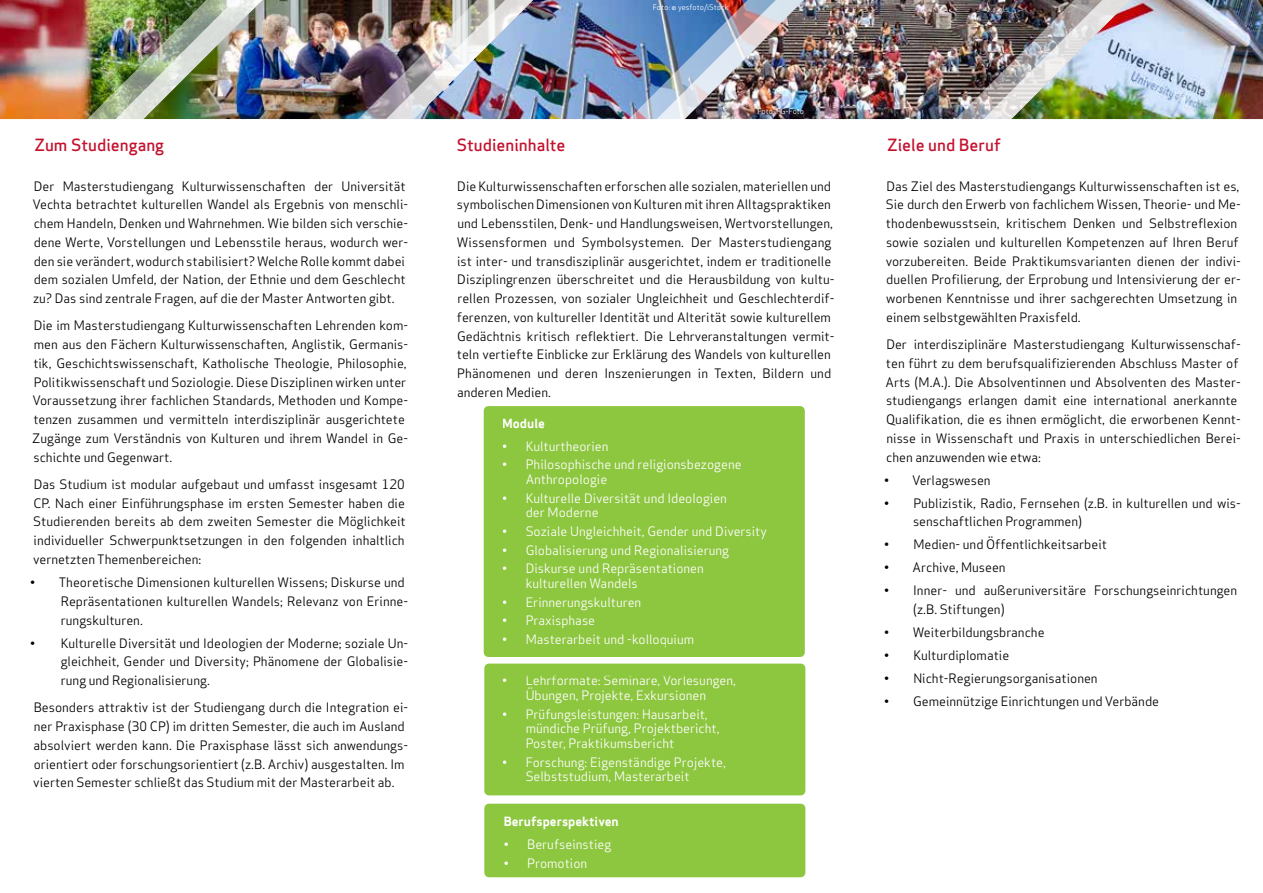
<style>
.page{position:relative;width:1263px;height:893px;background:#fff}
.page>*{position:absolute;margin:0;border:0;box-sizing:border-box;transform-origin:0 0}
.t1{font:500 16.5px "Apex Sans";color:#c4122f}
.t2{font:12.75px/18.8px "Apex Sans";color:#000}
.t3{font:12.75px/14.5px "Apex Sans";color:#fff}
.t4{font:700 12.75px "Apex Sans";color:#fff}
.t5{font:7.5px "Apex Sans";color:#fff}
</style>
<div class="page">
<img style="left:0;top:0;width:79px;height:119px">
<img style="left:275px;top:0;width:75px;height:119px">
<img style="left:546px;top:0;width:74px;height:119px">
<img style="left:816px;top:0;width:131px;height:119px">
<img style="left:1143px;top:0;width:120px;height:119px">
<div style="left:484px;top:406px;width:321px;height:251px;background:#8dc63f"></div>
<div style="left:484px;top:804px;width:321px;height:73px;background:#8dc63f"></div>
<div style="left:484px;top:664px;width:321px;height:131px;background:#8dc63f"></div>
<img style="left:79px;top:0;width:196px;height:120px">
<img style="left:350px;top:0;width:196px;height:120px">
<img style="left:620px;top:0;width:196px;height:120px">
<img style="left:947px;top:0;width:196px;height:120px">
<p class="t1" style="left:34px;top:130px;width:131px">Zum Studiengang</p>
<p class="t2" style="left:33px;top:175px;width:377px">Der Masterstudiengang Kulturwissenschaften der Universität Vechta betrachtet kulturellen Wandel als Ergebnis von menschli&shy;chem Handeln, Denken und Wahrnehmen. Wie bilden sich verschie&shy;dene Werte, Vorstellungen und Lebensstile heraus, wodurch wer&shy;den sie verändert, wodurch stabilisiert? Welche Rolle kommt dabei dem sozialen Umfeld, der Nation, der Ethnie und dem Geschlecht zu? Das sind zentrale Fragen, auf die der Master Antworten gibt.</p>
<p class="t2" style="left:32px;top:315px;width:377px">Die im Masterstudiengang Kulturwissenschaften Lehrenden kom&shy;men aus den Fächern Kulturwissenschaften, Anglistik, Germanis&shy;tik, Geschichtswissenschaft, Katholische Theologie, Philosophie, Politikwissenschaft und Soziologie. Diese Disziplinen wirken unter Voraussetzung ihrer fachlichen Standards, Methoden und Kompe&shy;tenzen zusammen und vermitteln interdisziplinär ausgerichtete Zugänge zum Verständnis von Kulturen und ihrem Wandel in Ge&shy;schichte und Gegenwart.</p>
<p class="t2" style="left:33px;top:474px;width:374px;text-align:justify">Das Studium ist modular aufgebaut und umfasst insgesamt 120<br>CP. Nach einer Einführungsphase im ersten Semester haben die Studierenden bereits ab dem zweiten Semester die Möglichkeit individueller Schwerpunktsetzungen in den folgenden inhaltlich vernetzten Themenbereichen:</p>
<p class="t2" style="left:61px;top:572px;width:349px;text-indent:-31px">• Theoretische Dimensionen kulturellen Wissens; Diskurse und<br>Repräsentationen kulturellen Wandels; Relevanz von Erinne&shy;rungskulturen.</p>
<p class="t2" style="left:61px;top:632px;width:349px;text-align:justify;text-indent:-31px">• Kulturelle Diversität und Ideologien der Moderne; soziale Un&shy;gleichheit, Gender und Diversity; Phänomene der Globalisie&shy;rung und Regionalisierung.</p>
<p class="t2" style="left:33px;top:697px;width:376px">Besonders attraktiv ist der Studiengang durch die Integration ei&shy;ner Praxisphase (30 CP) im dritten Semester, die auch im Ausland absolviert werden kann. Die Praxisphase lässt sich anwendungs&shy;orientiert oder forschungsorientiert (z.B. Archiv) ausgestalten. Im vierten Semester schließt das Studium mit der Masterarbeit ab.</p>
<p class="t5" style="left:653px;top:1px;width:78px">Foto: © yesfoto/iStock</p>
<p class="t5" style="left:757px;top:105px;width:48px">Foto: FG-Foto</p>
<p class="t1" style="left:457px;top:130px;width:110px">Studieninhalte</p>
<p class="t2" style="left:457px;top:175px;width:379px">Die Kulturwissenschaften erforschen alle sozialen, materiellen und symbolischen Dimensionen von Kulturen mit ihren Alltagspraktiken und Lebensstilen, Denk- und Handlungsweisen, Wertvorstellungen, Wissensformen und Symbolsystemen. Der Masterstudiengang ist inter- und transdisziplinär ausgerichtet, indem er traditionelle Disziplingrenzen überschreitet und die Herausbildung von kultu&shy;rellen Prozessen, von sozialer Ungleichheit und Geschlechterdif&shy;ferenzen, von kultureller Identität und Alterität sowie kulturellem Gedächtnis kritisch reflektiert. Die Lehrveranstaltungen vermit&shy;teln vertiefte Einblicke zur Erklärung des Wandels von kulturellen Phänomenen und deren Inszenierungen in Texten, Bildern und anderen Medien.</p>
<p class="t4" style="left:502px;top:415px;width:44px">Module</p>
<p class="t3" style="left:502px;top:437px;width:108px">• Kulturtheorien</p>
<p class="t3" style="left:526px;top:456px;width:217px;text-indent:-23px">• Philosophische und religionsbezogene<br>Anthropologie</p>
<p class="t3" style="left:526px;top:489px;width:203px;text-indent:-23px">• Kulturelle Diversität und Ideologien der Moderne</p>
<p class="t3" style="left:502px;top:523px;width:266px">• Soziale Ungleichheit, Gender und Diversity</p>
<p class="t3" style="left:502px;top:541px;width:228px">• Globalisierung und Regionalisierung</p>
<p class="t3" style="left:526px;top:560px;width:180px;text-indent:-23px">• Diskurse und Repräsentationen kulturellen Wandels</p>
<p class="t3" style="left:502px;top:593px;width:141px">• Erinnerungskulturen</p>
<p class="t3" style="left:502px;top:612px;width:94px">• Praxisphase</p>
<p class="t3" style="left:502px;top:631px;width:193px">• Masterarbeit und -kolloquium</p>
<p class="t3" style="left:502px;top:672px;width:235px;text-align:center">• Lehrformate: Seminare, Vorlesungen,<br>Übungen, Projekte, Exkursionen</p>
<p class="t3" style="left:526px;top:705px;width:195px;text-indent:-23px">• Prüfungsleistungen: Hausarbeit, mündiche Prüfung, Projektbericht,<br>Poster, Praktikumsbericht</p>
<p class="t3" style="left:526px;top:753px;width:202px;text-indent:-23px">• Forschung: Eigenständige Projekte,<br>Selbststudium, Masterarbeit</p>
<p class="t4" style="left:504px;top:813px;width:117px">Berufsperspektiven</p>
<p class="t3" style="left:504px;top:836px;width:109px">• Berufseinstieg</p>
<p class="t3" style="left:504px;top:854px;width:85px">• Promotion</p>
<p class="t1" style="left:887px;top:130px;width:115px">Ziele und Beruf</p>
<p class="t2" style="left:886px;top:175px;width:356px">Das Ziel des Masterstudiengangs Kulturwissenschaften ist es, Sie durch den Erwerb von fachlichem Wissen, Theorie- und Me&shy;thodenbewusstsein, kritischem Denken und Selbstreflexion sowie sozialen und kulturellen Kompetenzen auf Ihren Beruf vorzubereiten. Beide Praktikumsvarianten dienen der indivi&shy;duellen Profilierung, der Erprobung und Intensivierung der er&shy;worbenen Kenntnisse und ihrer sachgerechten Umsetzung in einem selbstgewählten Praxisfeld.</p>
<p class="t2" style="left:885px;top:334px;width:357px">Der interdisziplinäre Masterstudiengang Kulturwissenschaf&shy;ten führt zu dem berufsqualifizierenden Abschluss Master of Arts (M.A.). Die Absolventinnen und Absolventen des Master&shy;studiengangs erlangen damit eine international anerkannte Qualifikation, die es ihnen ermöglicht, die erworbenen Kennt&shy;nisse in Wissenschaft und Praxis in unterschiedlichen Berei&shy;chen anzuwenden wie etwa:</p>
<p class="t2" style="left:884px;top:469px;width:108px">• Verlagswesen</p>
<p class="t2" style="left:913px;top:492px;width:329px;text-indent:-29px">• Publizistik, Radio, Fernsehen (z.B. in kulturellen und wis&shy;senschaftlichen Programmen)</p>
<p class="t2" style="left:884px;top:534px;width:224px">• Medien- und Öffentlichkeitsarbeit</p>
<p class="t2" style="left:884px;top:557px;width:123px">• Archive, Museen</p>
<p class="t2" style="left:913px;top:580px;width:326px;text-indent:-29px">• Inner- und außeruniversitäre Forschungseinrichtungen (z.B. Stiftungen)</p>
<p class="t2" style="left:884px;top:622px;width:162px">• Weiterbildungsbranche</p>
<p class="t2" style="left:884px;top:645px;width:126px">• Kulturdiplomatie</p>
<p class="t2" style="left:884px;top:668px;width:215px">• Nicht-Regierungsorganisationen</p>
<p class="t2" style="left:884px;top:691px;width:276px">• Gemeinnützige Einrichtungen und Verbände</p>
</div>
